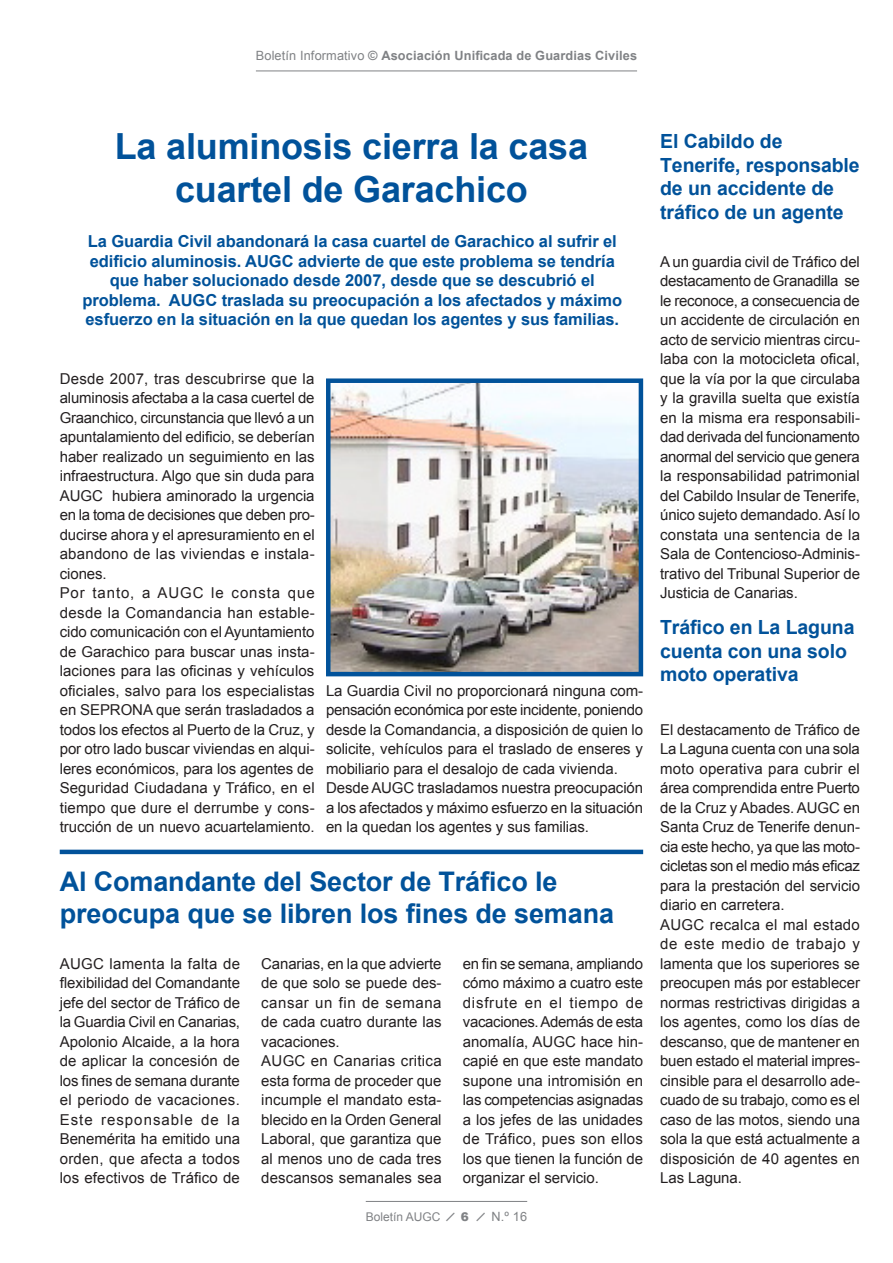
<style>
.page{position:relative;width:893px;height:1263px;background:#fff}
.page>*{position:absolute;margin:0;border:0;box-sizing:border-box;transform-origin:0 0}
.Titular_Izquierda{font:700 36px/43.2px "Arial";letter-spacing:-.005em;color:#01529a;text-align:center}
.Titular_Izquierda-2{font:700 27px/32.4px "Arial";letter-spacing:-.005em;color:#01529a}
.Titular_Izquierda_Pe{font:700 19.5px/23.4px "Arial";letter-spacing:-.005em;color:#01529a}
.Entradilla_Centrada{font:700 16.5px/19.5px "Arial";letter-spacing:-.005em;color:#01529a;text-align:center}
.Texto_Primer_Párrafo{font:15px/19.5px "Arial";letter-spacing:-.005em;color:#231f20;text-align:justify}
.Texto_Primer_Párrafo-2{font:15px/19.5px "Arial";letter-spacing:.015em;color:#231f20}
.t1{font:700 12.75px "Arial";letter-spacing:.01em;color:#808285}
.t2{font:12px "Arial";color:#808285}
.s1{font-weight:400}
.s2{font-size:18px}
.s3{font-weight:900}
.s4{font-size:12.75px}
</style>
<div class="page">
<hr style="left:366px;top:1201px;width:161px;height:1px;background:#808285">
<hr style="left:256px;top:71px;width:381px;height:1px;background:#808285">
<img style="left:331px;top:383px;width:307px;height:288px">
<div style="left:326px;top:378px;width:317px;height:298px;border:4px solid #01529a"></div>
<hr style="left:60px;top:850px;width:583px;height:4px;background:#01529a">
<p class="t1" style="left:256px;top:47px;width:383px"><span class="s1">Boletín Informativo</span> © Asociación Unificada de Guardias Civiles</p>
<p class="Titular_Izquierda" style="left:115px;top:126px;width:475px">La aluminosis cierra la casa cuartel de Garachico</p>
<p class="Entradilla_Centrada" style="left:82px;top:232px;width:541px">La Guardia Civil abandonará la casa cuartel de Garachico al sufrir el edificio aluminosis. AUGC advierte de que este problema se tendría que haber solucionado desde 2007, desde que se descubrió el problema. AUGC traslada su preocupación a los afectados y máximo esfuerzo en la situación en la que quedan los agentes y sus familias.</p>
<p class="Texto_Primer_Párrafo" style="left:60px;top:369px;width:256px">Desde 2007, tras descubrirse que la aluminosis afectaba a la casa cuertel de Graanchico, circunstancia que llevó a un apuntalamiento del edificio, se deberían</p>
<p class="Texto_Primer_Párrafo" style="left:60px;top:447px;width:256px">haber realizado un seguimiento en las infraestructura. Algo que sin duda para AUGC hubiera aminorado la urgencia en la toma de decisiones que deben pro&shy;ducirse ahora y el apresuramiento en el</p>
<p class="Texto_Primer_Párrafo-2" style="left:60px;top:544px;width:256px">abandono de las viviendas e instala&shy;ciones.</p>
<p class="Texto_Primer_Párrafo" style="left:60px;top:583px;width:257px">Por tanto, a AUGC le consta que desde la Comandancia han estable&shy;cido comunicación con el Ayuntamiento de Garachico para buscar unas insta&shy;laciones para las oficinas y vehículos oficiales, salvo para los especialistas en SEPRONA que serán trasladados a todos los efectos al Puerto de la Cruz, y por otro lado buscar viviendas en alqui&shy;leres económicos, para los agentes de</p>
<p class="Texto_Primer_Párrafo" style="left:60px;top:778px;width:256px">Seguridad Ciudadana y Tráfico, en el tiempo que dure el derrumbe y cons&shy;trucción de un nuevo acuartelamiento.</p>
<p class="Texto_Primer_Párrafo" style="left:326px;top:681px;width:319px">La Guardia Civil no proporcionará ninguna com&shy;pensación económica por este incidente, poniendo desde la Comandancia, a disposición de quien lo solicite, vehículos para el traslado de enseres y mobiliario para el desalojo de cada vivienda.</p>
<p class="Texto_Primer_Párrafo" style="left:326px;top:778px;width:319px">Desde AUGC trasladamos nuestra preocupación a los afectados y máximo esfuerzo en la situación en la quedan los agentes y sus familias.</p>
<p class="Titular_Izquierda-2" style="left:60px;top:866px;width:556px">Al Comandante del Sector de Tráfico le preocupa que se libren los fines de semana</p>
<p class="Texto_Primer_Párrafo" style="left:60px;top:954px;width:182px">AUGC lamenta la falta de flexibilidad del Comandante jefe del sector de Tráfico de la Guardia Civil en Canarias, Apolonio Alcaide, a la hora de aplicar la concesión de los fines de semana durante el periodo de vacaciones.<br>Este responsable de la Benemérita ha emitido una orden, que afecta a todos los efectivos de Tráfico de</p>
<p class="Texto_Primer_Párrafo" style="left:261px;top:954px;width:182px">Canarias, en la que advierte de que solo se puede des&shy;cansar un fin de semana de cada cuatro durante las vacaciones.</p>
<p class="Texto_Primer_Párrafo" style="left:261px;top:1051px;width:182px">AUGC en Canarias critica esta forma de proceder que incumple el mandato esta&shy;blecido en la Orden General Laboral, que garantiza que al menos uno de cada tres descansos semanales sea</p>
<p class="Texto_Primer_Párrafo" style="left:463px;top:954px;width:182px">en fin se semana, ampliando cómo máximo a cuatro este disfrute en el tiempo de vacaciones. Además de esta anomalía, AUGC hace hin&shy;capié en que este mandato supone una intromisión en las competencias asignadas a los jefes de las unidades de Tráfico, pues son ellos los que tienen la función de organizar el servicio.</p>
<p class="t2" style="left:366px;top:1209px;width:163px">Boletín AUGC <span class="s2">̷</span> <span class="s3">6</span> <span class="s2">̷</span> <span class="s4">N.º 16</span></p>
<p class="Titular_Izquierda_Pe" style="left:660px;top:130px;width:201px">El Cabildo de<br>Tenerife, responsable de un accidente de tráfico de un agente</p>
<p class="Texto_Primer_Párrafo" style="left:660px;top:252px;width:201px">A un guardia civil de Tráfico del destacamento de Granadilla se le reconoce, a consecuencia de un accidente de circulación en acto de servicio mientras circu&shy;laba con la motocicleta ofical, que la vía por la que circulaba y la gravilla suelta que existía en la misma era responsabili&shy;dad derivada del funcionamento anormal del servicio que genera la responsabilidad patrimonial del Cabildo Insular de Tenerife, único sujeto demandado. Así lo constata una sentencia de la Sala de Contencioso-Adminis&shy;trativo del Tribunal Superior de Justicia de Canarias.</p>
<p class="Titular_Izquierda_Pe" style="left:660px;top:616px;width:196px">Tráfico en La Laguna cuenta con una solo moto operativa</p>
<p class="Texto_Primer_Párrafo" style="left:660px;top:720px;width:201px">El destacamento de Tráfico de La Laguna cuenta con una sola moto operativa para cubrir el área comprendida entre Puerto de la Cruz y Abades. AUGC en Santa Cruz de Tenerife denun&shy;cia este hecho, ya que las moto&shy;cicletas son el medio más eficaz para la prestación del servicio diario en carretera.</p>
<p class="Texto_Primer_Párrafo" style="left:660px;top:915px;width:201px">AUGC recalca el mal estado de este medio de trabajo y lamenta que los superiores se preocupen más por establecer normas restrictivas dirigidas a los agentes, como los días de descanso, que de mantener en buen estado el material impres&shy;cinsible para el desarrollo ade&shy;cuado de su trabajo, como es el caso de las motos, siendo una sola la que está actualmente a disposición de 40 agentes en Las Laguna.</p>
</div>
